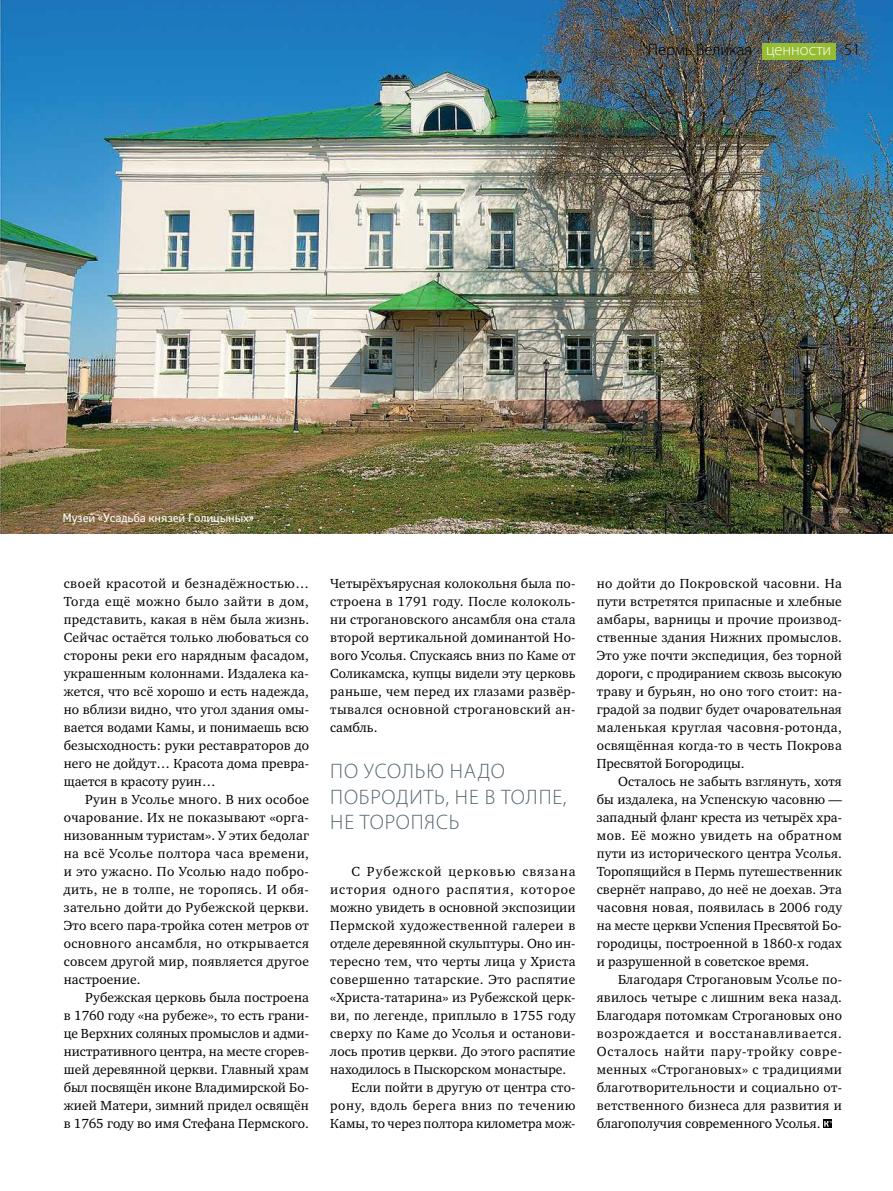
<style>
.page{position:relative;width:893px;height:1191px;background:#fff}
.page>*{position:absolute;margin:0;border:0;box-sizing:border-box;transform-origin:0 0}
.t1{font:300 21px/25.5px "Myriad Pro";letter-spacing:.04em;color:#546670}
.t2{font:300 16.5px "Myriad Pro";color:#000}
.t3{font:13.5px/18px "Charter ITC";letter-spacing:.01em;color:#000;text-align:justify}
.t4{font:13.5px "Charter ITC";letter-spacing:.03em;color:#000}
.t5{font:13.5px "Charter ITC";letter-spacing:.065em;color:#000}
.t6{font:13.5px "Charter ITC";letter-spacing:.04em;color:#000}
.t7{font:13.5px "Charter ITC";letter-spacing:.07em;color:#000}
.t8{font:12px "Yanus";letter-spacing:-.01em;color:#fff}
.s1{color:#fff}
</style>
<div class="page">
<img style="left:0;top:0;width:893px;height:534px">
<div style="left:762px;top:43px;width:73px;height:16px;background:#96bc33"></div>
<svg style="left:824px;top:1119px;width:8px;height:9px"></svg>
<svg style="left:824px;top:1121px;width:8px;height:5px"></svg>
<p class="t2" style="left:648px;top:40px;width:214px">Пермь Великая <span class="s1">ценности</span> 51</p>
<p class="t8" style="left:63px;top:510px;width:193px">Музей «Усадьба князей Голицыных»</p>
<p class="t3" style="left:64px;top:574px;width:247px">своей красотой и безнадёжностью… Тогда ещё можно было зайти в дом, представить, какая в нём была жизнь.<br>Сейчас остаётся только любоваться со стороны реки его нарядным фасадом, украшенным колоннами. Издалека ка&shy;жется, что всё хорошо и есть надежда, но вблизи видно, что угол здания омы&shy;вается водами Камы, и понимаешь всю безысходность: руки реставраторов до него не дойдут… Красота дома превра&shy;щается в красоту руин…</p>
<p class="t3" style="left:64px;top:790px;width:247px;text-indent:21px">Руин в Усолье много. В них особое очарование. Их не показывают «орга&shy;низованным туристам». У этих бедолаг на всё Усолье полтора часа времени, и это ужасно. По Усолью надо побро&shy;дить, не в толпе, не торопясь. И обя&shy;зательно дойти до Рубежской церкви.<br>Это всего пара-тройка сотен метров от основного ансамбля, но открывается совсем другой мир, появляется другое настроение.</p>
<p class="t3" style="left:64px;top:988px;width:247px;text-indent:21px">Рубежская церковь была построена в 1760 году «на рубеже», то есть грани&shy;це Верхних соляных промыслов и адми&shy;нистративного центра, на месте сгорев&shy;шей деревянной церкви. Главный храм был посвящён иконе Владимирской Бо&shy;жией Матери, зимний придел освящён в 1765 году во имя Стефана Пермского.</p>
<p class="t3" style="left:330px;top:574px;width:247px">Четырёхъярусная колокольня была по&shy;строена в 1791 году. После колоколь&shy;ни строгановского ансамбля она стала второй вертикальной доминантой Но&shy;вого Усолья. Спускаясь вниз по Каме от Соликамска, купцы видели эту церковь раньше, чем перед их глазами развёр&shy;тывался основной строгановский ан&shy;самбль.</p>
<h1 class="t1" style="left:330px;top:758px;width:238px">ПО УСОЛЬЮ НАДО<br>ПОБРОДИТЬ, НЕ В ТОЛПЕ,<br>НЕ ТОРОПЯСЬ</h1>
<p class="t7" style="left:352px;top:862px;width:225px">С Рубежской церковью связана</p>
<p class="t5" style="left:330px;top:880px;width:247px">история одного распятия, которое</p>
<p class="t3" style="left:330px;top:898px;width:247px">можно увидеть в основной экспозиции</p>
<p class="t4" style="left:330px;top:916px;width:247px">Пермской художественной галереи в</p>
<p class="t3" style="left:330px;top:934px;width:247px">отделе деревянной скульптуры. Оно ин-</p>
<p class="t3" style="left:330px;top:952px;width:247px">тересно тем, что черты лица у Христа</p>
<p class="t4" style="left:330px;top:970px;width:247px">совершенно татарские. Это распятие</p>
<p class="t3" style="left:330px;top:988px;width:247px">«Христа-татарина» из Рубежской церк-</p>
<p class="t3" style="left:330px;top:1006px;width:247px">ви, по легенде, приплыло в 1755 году</p>
<p class="t3" style="left:330px;top:1024px;width:247px">сверху по Каме до Усолья и останови-</p>
<p class="t3" style="left:330px;top:1042px;width:247px">лось против церкви. До этого распятие</p>
<p class="t3" style="left:330px;top:1060px;width:237px">находилось в Пыскорском монастыре.</p>
<p class="t3" style="left:352px;top:1078px;width:225px">Если пойти в другую от центра сто-</p>
<p class="t6" style="left:330px;top:1096px;width:247px">рону, вдоль берега вниз по течению</p>
<p class="t3" style="left:330px;top:1114px;width:247px">Камы, то через полтора километра мож-</p>
<p class="t3" style="left:597px;top:574px;width:247px">но дойти до Покровской часовни. На пути встретятся припасные и хлебные амбары, варницы и прочие производ&shy;ственные здания Нижних промыслов.<br>Это уже почти экспедиция, без торной дороги, с продиранием сквозь высокую траву и бурьян, но оно того стоит: на&shy;градой за подвиг будет очаровательная маленькая круглая часовня-ротонда, освящённая когда-то в честь Покрова Пресвятой Богородицы.</p>
<p class="t3" style="left:597px;top:772px;width:247px;text-indent:21px">Осталось не забыть взглянуть, хотя бы издалека, на Успенскую часовню — западный фланг креста из четырёх хра&shy;мов. Её можно увидеть на обратном пути из исторического центра Усолья.<br>Торопящийся в Пермь путешественник свернёт направо, до неё не доехав. Эта часовня новая, появилась в 2006 году на месте церкви Успения Пресвятой Бо&shy;городицы, построенной в 1860-х годах и разрушенной в советское время.</p>
<p class="t3" style="left:597px;top:970px;width:247px;text-indent:21px">Благодаря Строгановым Усолье по&shy;явилось четыре с лишним века назад.<br>Благодаря потомкам Строгановых оно возрождается и восстанавливается.<br>Осталось найти пару-тройку совре&shy;менных «Строгановых» с традициями благотворительности и социально от&shy;ветственного бизнеса для развития и благополучия современного Усолья.</p>
</div>
